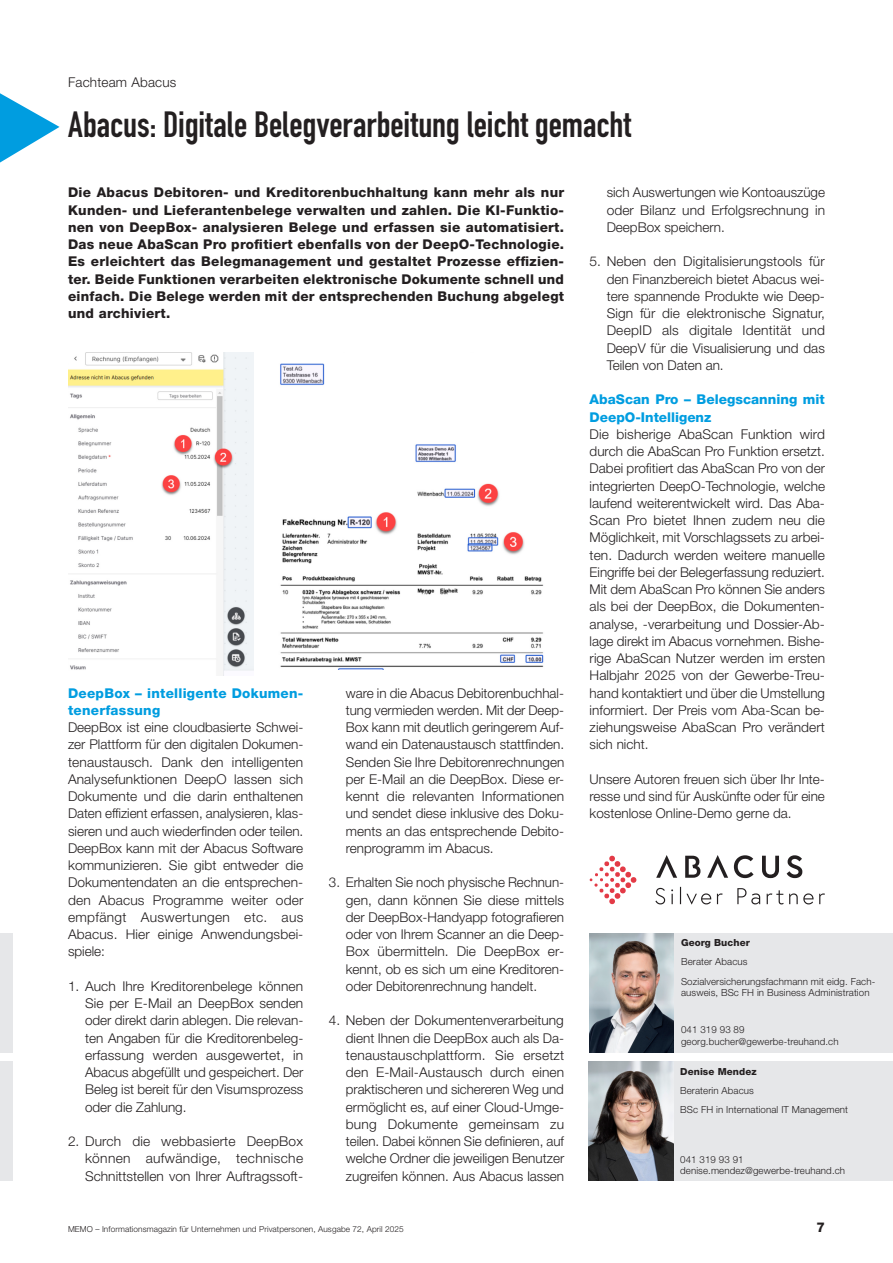
<style>
.page{position:relative;width:893px;height:1263px;background:#fff}
.page>*{position:absolute;margin:0;border:0;box-sizing:border-box;transform-origin:0 0}
._02_Titel{font:36px "DIN Engschrift Std";letter-spacing:-.005em;color:#231f20}
._04_Grundtext{font:300 13.5px/17.2px "Helvetica Neue LT Pro";color:#231f20;text-align:justify}
._03_Lead{font:800 13.5px/17.2px "Helvetica Neue LT Pro";letter-spacing:.02em;color:#231f20;text-align:justify}
._04_Grundtext-2{font:800 13.5px/17.2px "Helvetica Neue LT Pro";color:#009de0}
._04_Grundtext-3{font:800 13.5px/17.2px "Helvetica Neue LT Pro";letter-spacing:.02em;color:#009de0}
._01_Rubrik{font:300 13.5px "Helvetica Neue LT Std";letter-spacing:.015em;color:#231f20}
._06_Autor{font:300 9.75px/11.7px "Helvetica Neue LT Std";letter-spacing:.01em;color:#231f20}
._06_Autor_Name{font:800 9.75px "Helvetica Neue LT Pro";letter-spacing:.01em;color:#231f20}
.t1{font:300 8.25px "Helvetica Neue LT Pro";letter-spacing:.01em;color:#231f20}
</style>
<div class="page">
<svg style="left:0;top:93px;width:60px;height:70px"></svg>
<div style="left:674px;top:1061px;width:219px;height:119px;background:#e6e7e9"></div>
<img style="left:589px;top:1061px;width:85px;height:119px">
<svg style="left:734px;top:855px;width:19px;height:23px"></svg>
<svg style="left:787px;top:855px;width:15px;height:23px"></svg>
<svg style="left:762px;top:856px;width:17px;height:22px"></svg>
<svg style="left:656px;top:855px;width:21px;height:23px"></svg>
<svg style="left:707px;top:855px;width:21px;height:23px"></svg>
<svg style="left:685px;top:856px;width:15px;height:22px"></svg>
<svg style="left:590px;top:855px;width:47px;height:49px"></svg>
<svg style="left:655px;top:888px;width:10px;height:16px"></svg>
<svg style="left:671px;top:889px;width:2px;height:15px"></svg>
<svg style="left:680px;top:887px;width:31px;height:18px"></svg>
<svg style="left:717px;top:893px;width:6px;height:11px"></svg>
<svg style="left:737px;top:888px;width:23px;height:16px"></svg>
<svg style="left:767px;top:890px;width:58px;height:14px"></svg>
<div style="left:0;top:1061px;width:13px;height:120px;background:#e6e7e9"></div>
<div style="left:0;top:933px;width:13px;height:119px;background:#e6e7e9"></div>
<img style="left:590px;top:933px;width:85px;height:119px">
<div style="left:675px;top:933px;width:218px;height:119px;background:#e6e7e9"></div>
<img style="left:68px;top:353px;width:186px;height:322px">
<img style="left:280px;top:363px;width:264px;height:307px">
<p class="_01_Rubrik" style="left:68px;top:74px;width:110px">Fachteam Abacus</p>
<p class="_02_Titel" style="left:68px;top:103px;width:565px">Abacus: Digitale Belegverarbeitung leicht gemacht</p>
<p class="_03_Lead" style="left:68px;top:184px;width:498px">Die Abacus Debitoren- und Kreditorenbuchhaltung kann mehr als nur Kunden- und Lieferantenbelege verwalten und zahlen. Die KI-Funktio&shy;nen von DeepBox- analysieren Belege und erfassen sie automatisiert.<br>Das neue AbaScan Pro profitiert ebenfalls von der DeepO-Technologie.<br>Es erleichtert das Belegmanagement und gestaltet Prozesse effizien&shy;ter. Beide Funktionen verarbeiten elektronische Dokumente schnell und einfach. Die Belege werden mit der entsprechenden Buchung abgelegt und archiviert.</p>
<p class="_04_Grundtext" style="left:607px;top:184px;width:220px">sich Auswertungen wie Kontoauszüge oder Bilanz und Erfolgsrechnung in DeepBox speichern.</p>
<p class="_04_Grundtext" style="left:607px;top:253px;width:220px;text-indent:-17px">5. Neben den Digitalisierungstools für den Finanzbereich bietet Abacus wei&shy;tere spannende Produkte wie Deep-Sign für die elektronische Signatur, DeepID als digitale Identität und DeepV für die Visualisierung und das Teilen von Daten an.</p>
<p class="_04_Grundtext-2" style="left:590px;top:391px;width:237px">AbaScan Pro – Belegscanning mit<br>DeepO-Intelligenz</p>
<p class="_04_Grundtext" style="left:590px;top:425px;width:237px">Die bisherige AbaScan Funktion wird durch die AbaScan Pro Funktion ersetzt.<br>Dabei profitiert das AbaScan Pro von der integrierten DeepO-Technologie, welche laufend weiterentwickelt wird. Das Aba-Scan Pro bietet Ihnen zudem neu die Möglichkeit, mit Vorschlagssets zu arbei&shy;ten. Dadurch werden weitere manuelle Eingriffe bei der Belegerfassung reduziert.<br>Mit dem AbaScan Pro können Sie anders als bei der DeepBox, die Dokumenten&shy;analyse, -verarbeitung und Dossier-Ab&shy;lage direkt im Abacus vornehmen. Bishe&shy;rige AbaScan Nutzer werden im ersten Halbjahr 2025 von der Gewerbe-Treu&shy;hand kontaktiert und über die Umstellung informiert. Der Preis vom Aba-Scan be&shy;ziehungsweise AbaScan Pro verändert sich nicht.</p>
<p class="_04_Grundtext" style="left:590px;top:770px;width:237px">Unsere Autoren freuen sich über Ihr Inte&shy;resse und sind für Auskünfte oder für eine kostenlose Online-Demo gerne da.</p>
<p class="_04_Grundtext-3" style="left:68px;top:684px;width:237px">DeepBox – intelligente Dokumen&shy;tenerfassung</p>
<p class="_04_Grundtext" style="left:68px;top:718px;width:237px">DeepBox ist eine cloudbasierte Schwei&shy;zer Plattform für den digitalen Dokumen&shy;tenaustausch. Dank den intelligenten Analysefunktionen DeepO lassen sich Dokumente und die darin enthaltenen Daten effizient erfassen, analysieren, klas&shy;sieren und auch wiederfinden oder teilen.</p>
<p class="_04_Grundtext" style="left:68px;top:839px;width:237px">DeepBox kann mit der Abacus Software kommunizieren. Sie gibt entweder die Dokumentendaten an die entsprechen&shy;den Abacus Programme weiter oder empfängt Auswertungen etc. aus Abacus. Hier einige Anwendungsbei&shy;spiele:</p>
<p class="_04_Grundtext" style="left:85px;top:977px;width:220px;text-indent:-17px">1. Auch Ihre Kreditorenbelege können Sie per E-Mail an DeepBox senden oder direkt darin ablegen. Die relevan&shy;ten Angaben für die Kreditorenbeleg&shy;erfassung werden ausgewertet, in Abacus abgefüllt und gespeichert. Der Beleg ist bereit für den Visumsprozess oder die Zahlung.</p>
<p class="_04_Grundtext" style="left:85px;top:1132px;width:220px;text-indent:-17px">2. Durch die webbasierte DeepBox können aufwändige, technische Schnittstellen von Ihrer Auftragssoft-</p>
<p class="_04_Grundtext" style="left:346px;top:684px;width:220px">ware in die Abacus Debitorenbuchhal&shy;tung vermieden werden. Mit der Deep-Box kann mit deutlich geringerem Auf&shy;wand ein Datenaustausch stattfinden.<br>Senden Sie Ihre Debitorenrechnungen per E-Mail an die DeepBox. Diese er&shy;kennt die relevanten Informationen und sendet diese inklusive des Doku&shy;ments an das entsprechende Debito&shy;renprogramm im Abacus.</p>
<p class="_04_Grundtext" style="left:346px;top:874px;width:220px;text-indent:-17px">3. Erhalten Sie noch physische Rechnun&shy;gen, dann können Sie diese mittels der DeepBox-Handyapp fotografieren oder von Ihrem Scanner an die Deep-Box übermitteln. Die DeepBox er&shy;kennt, ob es sich um eine Kreditoren&shy;oder Debitorenrechnung handelt.</p>
<p class="_04_Grundtext" style="left:346px;top:1012px;width:220px;text-indent:-17px">4. Neben der Dokumentenverarbeitung dient Ihnen die DeepBox auch als Da&shy;tenaustauschplattform. Sie ersetzt den E-Mail-Austausch durch einen praktischeren und sichereren Weg und ermöglicht es, auf einer Cloud-Umge&shy;bung Dokumente gemeinsam zu teilen. Dabei können Sie definieren, auf welche Ordner die jeweiligen Benutzer zugreifen können. Aus Abacus lassen</p>
<p class="_06_Autor_Name" style="left:681px;top:937px;width:70px">Georg Bucher</p>
<p class="_06_Autor" style="left:681px;top:956px;width:68px">Berater Abacus</p>
<p class="_06_Autor" style="left:681px;top:975px;width:196px">Sozialversicherungsfachmann mit eidg. Fach&shy;ausweis, BSc FH in Business Administration</p>
<p class="_06_Autor" style="left:681px;top:1024px;width:159px">041 319 93 89 georg.bucher@gewerbe-treuhand.ch</p>
<p class="_06_Autor_Name" style="left:680px;top:1065px;width:78px">Denise Mendez</p>
<p class="_06_Autor" style="left:680px;top:1084px;width:75px">Beraterin Abacus</p>
<p class="_06_Autor" style="left:680px;top:1103px;width:169px">BSc FH in International IT Management</p>
<p class="_06_Autor" style="left:680px;top:1153px;width:166px">041 319 93 91 denise.mendez@gewerbe-treuhand.ch</p>
<p class="t1" style="left:68px;top:1224px;width:337px">MEMO – Informationsmagazin für Unternehmen und Privatpersonen, Ausgabe 72, April 2025</p>
<p class="_03_Lead" style="left:816px;top:1219px;width:10px">7</p>
</div>
